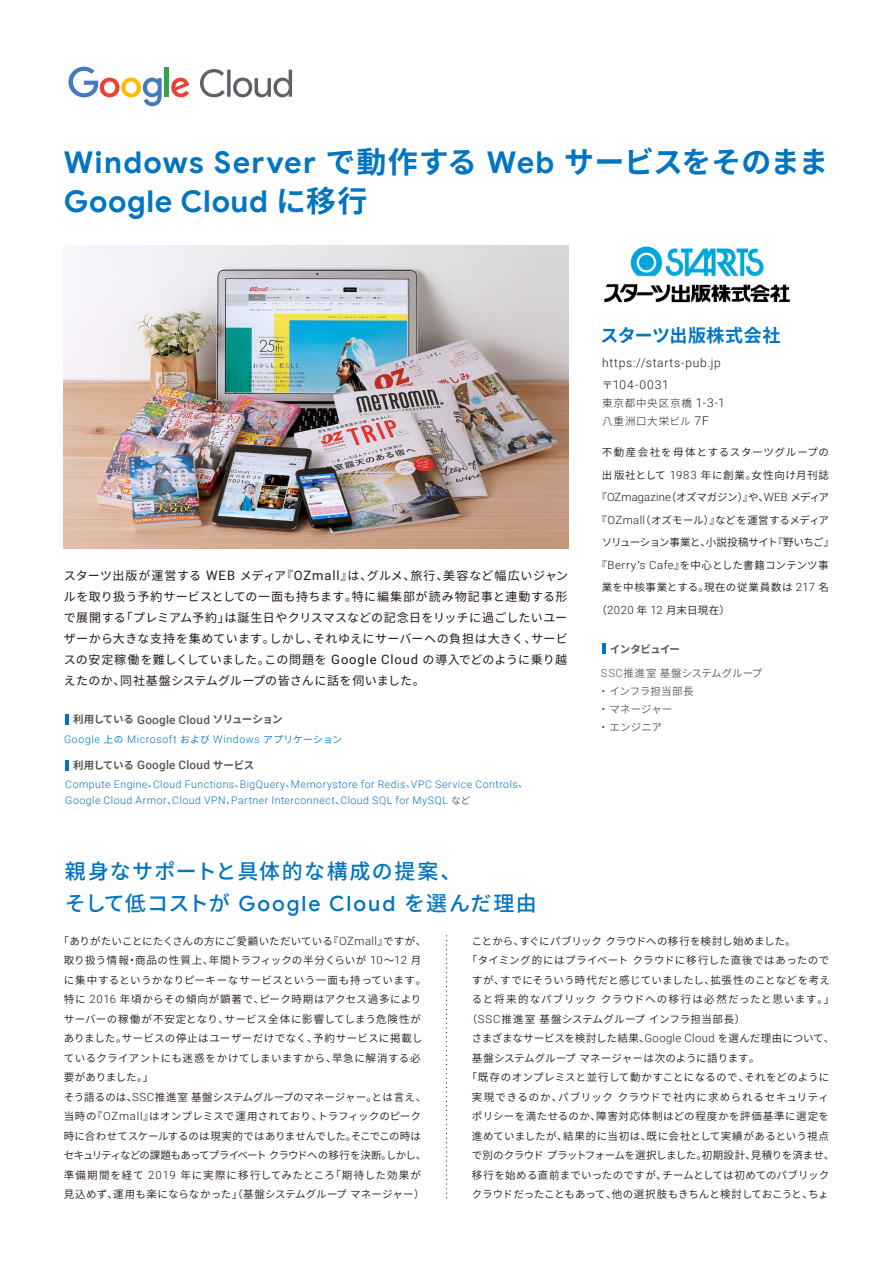
<style>
.page{position:relative;width:893px;height:1263px;background:#fff}
.page>*{position:absolute;margin:0;border:0;box-sizing:border-box;transform-origin:0 0}
.t1{font:700 30px/39px "Google Sans";letter-spacing:.025em;color:#0075c2}
.t2{font:500 21px/31.5px "Noto Sans CJ Kjp";letter-spacing:.055em;color:#0075c2}
.t3{font:700 18px "Noto Sans CJ Kjp";letter-spacing:.02em;color:#0075c2}
.t4{font:300 12.15px/22.8px "Roboto";letter-spacing:.055em;color:#231815}
.t5{font:12px/21px "Noto Sans CJ Kjp";letter-spacing:.03em;color:#231815;text-align:justify}
.t6{font:500 11.7px "Roboto";letter-spacing:.02em;color:#575757}
.t7{font:600 10.5px/19.5px "Noto Sans CJ Kjp";letter-spacing:.025em;color:#231815}
.t8{font:300 10.5px/16.6px "Roboto";letter-spacing:.05em;color:#0075c2}
.t9{font:600 10.5px "Noto Sans CJ Kjp";letter-spacing:.075em;color:#231815}
.t10{font:600 10.5px "Noto Sans CJ Kjp";letter-spacing:-.01em;color:#231815}
.t11{font:600 10.5px "Noto Sans CJ Kjp";letter-spacing:.045em;color:#231815}
.t12{font:600 10.5px "Noto Sans CJ Kjp";letter-spacing:-.005em;color:#231815}
.t13{font:600 10.5px "Noto Sans CJ Kjp";letter-spacing:.055em;color:#231815}
.t14{font:600 10.5px "Noto Sans CJ Kjp";letter-spacing:-.04em;color:#231815}
.t15{font:600 10.5px/18px "Noto Sans CJ Kjp";letter-spacing:.005em;color:#585757}
.t16{font:600 10.5px "Noto Sans CJ Kjp";letter-spacing:-.025em;color:#231815}
.t17{font:700 10.5px "Noto Sans CJ Kjp";letter-spacing:-.055em;color:#575757}
.t18{font:300 10.5px/18px "Noto Sans CJ Kjp";letter-spacing:.07em;color:#231815}
.t19{font:600 10.5px "Noto Sans CJ Kjp";letter-spacing:.065em;color:#231815}
.s1{font-family:"Noto Sans CJ Kjp"}
.s2{font-family:"Roboto";font-size:12.9px}
.s3{font-family:"Roboto";font-weight:500;font-size:11.7px}
.s4{font-family:"Noto Sans CJ Kjp";font-weight:700;font-size:10.5px}
.s5{font-family:"Noto Sans CJ Kjp";font-weight:600;font-size:9.75px}
.s6{font-family:"Noto Sans CJ Kjp";font-weight:600;font-size:9.75px;color:#575757}
.s7{font-family:"Google Sans"}
.s8{font-family:"Noto Sans CJ Kjp";font-size:10.5px}
.s9{font-family:"Roboto";font-size:12.15px}
.s10{font-family:"Roboto";font-weight:300;font-size:11.4px}
</style>
<div class="page">
<img style="left:64px;top:246px;width:504px;height:303px">
<svg style="left:446px;top:935px;width:1px;height:264px"></svg>
<hr style="left:65px;top:714px;width:4px;height:11px;background:#0075c2">
<hr style="left:65px;top:760px;width:4px;height:10px;background:#0075c2">
<img style="left:604px;top:246px;width:186px;height:57px">
<hr style="left:602px;top:644px;width:4px;height:10px;background:#0075c2">
<svg style="left:200px;top:69px;width:92px;height:28px"></svg>
<svg style="left:68px;top:67px;width:94px;height:39px"></svg>
<hr style="left:165px;top:68px;width:4px;height:29px;background:#36a052">
<svg style="left:171px;top:78px;width:18px;height:19px"></svg>
<h1 class="t1" style="left:64px;top:143px;width:766px">Windows Server <span class="s1">で動作する</span> Web <span class="s1">サービスをそのまま<br></span>Google Cloud <span class="s1">に移行</span></h1>
<h3 class="t3" style="left:601px;top:325px;width:181px">スターツ出版株式会社</h3>
<p class="t5" style="left:64px;top:565px;width:506px">スターツ出版が運営する <span class="s2">WEB</span> メディア『<span class="s2">OZmall</span>』は、グルメ、旅行、美容など幅広いジャンルを取り扱う予約サービスとしての一面も持ちます。特に編集部が読み物記事と連動する形で展開する「プレミアム予約」は誕生日やクリスマスなどの記念日をリッチに過ごしたいユーザーから大きな支持を集めています。しかし、それゆえにサーバーへの負担は大きく、サービスの安定稼働を難しくしていました。この問題を <span class="s2">Google Cloud</span> の導入でどのように乗り越えたのか、同社基盤システムグループの皆さんに話を伺いました。</p>
<p class="t17" style="left:73px;top:713px;width:211px">利用している <span class="s3">Google Cloud</span> ソリューション</p>
<p class="t6" style="left:73px;top:757px;width:183px"><span class="s4">利用している</span> Google Cloud <span class="s4">サービス</span></p>
<p class="t8" style="left:64px;top:730px;width:280px">Google <span class="s5">上の</span> Microsoft <span class="s5">および</span> Windows <span class="s5">アプリケーション</span></p>
<p class="t8" style="left:65px;top:775px;width:464px">Compute Engine<span class="s5">、</span>Cloud Functions<span class="s5">、</span>BigQuery<span class="s5">、</span>Memorystore for Redis<span class="s5">、</span>VPC Service Controls<span class="s5">、<br></span>Google Cloud Armor<span class="s5">、</span>Cloud VPN<span class="s5">、</span>Partner Interconnect<span class="s5">、</span>Cloud SQL for MySQL <span class="s6">など</span></p>
<h2 class="t2" style="left:65px;top:856px;width:473px">親身なサポートと具体的な構成の提案、<br>そして低コストが <span class="s7">Google Cloud</span> を選んだ理由</h2>
<p class="t4" style="left:602px;top:350px;width:120px">https://starts-pub.jp<span class="s8">〒</span>104-0031</p>
<p class="t18" style="left:602px;top:394px;width:124px">東京都中央区京橋 <span class="s9">1-3-1</span>八重洲口大栄ビル <span class="s9">7F</span></p>
<p class="t9" style="left:602px;top:446px;width:229px">不動産会社を母体とするスターツグループの</p>
<p class="t19" style="left:602px;top:469px;width:229px">出版社として <span class="s10">1983</span> 年に創業。女性向け月刊誌</p>
<p class="t14" style="left:597px;top:491px;width:234px">『<span class="s10">OZmagazine</span>（オズマガジン）』や、<span class="s10">WEB</span> メディア</p>
<p class="t12" style="left:597px;top:514px;width:234px">『<span class="s10">OZmall</span>（オズモール）』などを運営するメディア</p>
<p class="t14" style="left:602px;top:536px;width:234px">ソリューション事業と、小説投稿サイト『野いちご』</p>
<p class="t7" style="left:597px;top:555px;width:233px">『<span class="s10">Berry</span>’<span class="s10">s Cafe</span>』を中心とした書籍コンテンツ事</p>
<p class="t13" style="left:602px;top:581px;width:229px">業を中核事業とする。現在の従業員数は <span class="s10">217</span> 名</p>
<p class="t7" style="left:597px;top:600px;width:135px">（<span class="s10">2020</span> 年 <span class="s10">12</span> 月末日現在）</p>
<p class="t17" style="left:610px;top:643px;width:71px">インタビュイー</p>
<p class="t15" style="left:598px;top:664px;width:166px"><span class="s10">SSC</span>推進室基盤システムグループ・インフラ担当部長<br>・マネージャー<br>・エンジニア</p>
<p class="t7" style="left:64px;top:931px;width:364px;text-indent:-5px">「ありがたいことにたくさんの方にご愛顧いただいている『<span class="s10">OZmall</span>』ですが、取り扱う情報・商品の性質上、年間トラフィックの半分くらいが <span class="s10">10</span>～<span class="s10">12</span> 月に集中するというかなりピーキーなサービスという一面も持っています。特に <span class="s10">2016</span> 年頃からその傾向が顕著で、ピーク時期はアクセス過多によりサーバーの稼働が不安定となり、サービス全体に影響してしまう危険性がありました。サービスの停止はユーザーだけでなく、予約サービスに掲載しているクライアントにも迷惑をかけてしまいますから、早急に解消する必要がありました。」<br>そう語るのは、<span class="s10">SSC</span>推進室基盤システムグループのマネージャー。とは言え、当時の『<span class="s10">OZmall</span>』はオンプレミスで運用されており、トラフィックのピーク時に合わせてスケールするのは現実的ではありませんでした。そこでこの時はセキュリティなどの課題もあってプライベートクラウドへの移行を決断。しかし、準備期間を経て <span class="s10">2019</span> 年に実際に移行してみたところ「期待した効果が見込めず、運用も楽にならなかった」（基盤システムグループマネージャー）</p>
<p class="t12" style="left:472px;top:935px;width:325px">ことから、すぐにパブリッククラウドへの移行を検討し始めました。</p>
<p class="t11" style="left:467px;top:954px;width:364px">「タイミング的にはプライベートクラウドに移行した直後ではあったので</p>
<p class="t7" style="left:472px;top:970px;width:360px">すが、すでにそういう時代だと感じていましたし、拡張性のことなどを考え</p>
<p class="t9" style="left:472px;top:993px;width:364px">ると将来的なパブリッククラウドへの移行は必然だったと思います。」</p>
<p class="t11" style="left:467px;top:1013px;width:280px">（<span class="s10">SSC</span>推進室基盤システムグループインフラ担当部長）</p>
<p class="t10" style="left:472px;top:1032px;width:364px">さまざまなサービスを検討した結果、<span class="s10">Google Cloud</span> を選んだ理由について、</p>
<p class="t7" style="left:472px;top:1048px;width:289px">基盤システムグループマネージャーは次のように語ります。</p>
<p class="t7" style="left:467px;top:1068px;width:364px">「既存のオンプレミスと並行して動かすことになるので、それをどのように</p>
<p class="t9" style="left:472px;top:1091px;width:359px">実現できるのか、パブリッククラウドで社内に求められるセキュリティ</p>
<p class="t13" style="left:472px;top:1110px;width:359px">ポリシーを満たせるのか、障害対応体制はどの程度かを評価基準に選定を</p>
<p class="t7" style="left:472px;top:1126px;width:359px">進めていましたが、結果的に当初は、既に会社として実績があるという視点</p>
<p class="t16" style="left:472px;top:1149px;width:364px">で別のクラウドプラットフォームを選択しました。初期設計、見積りを済ませ、</p>
<p class="t7" style="left:472px;top:1165px;width:359px">移行を始める直前までいったのですが、チームとしては初めてのパブリック</p>
<p class="t10" style="left:472px;top:1188px;width:358px">クラウドだったこともあって、他の選択肢もきちんと検討しておこうと、ちょ</p>
</div>
